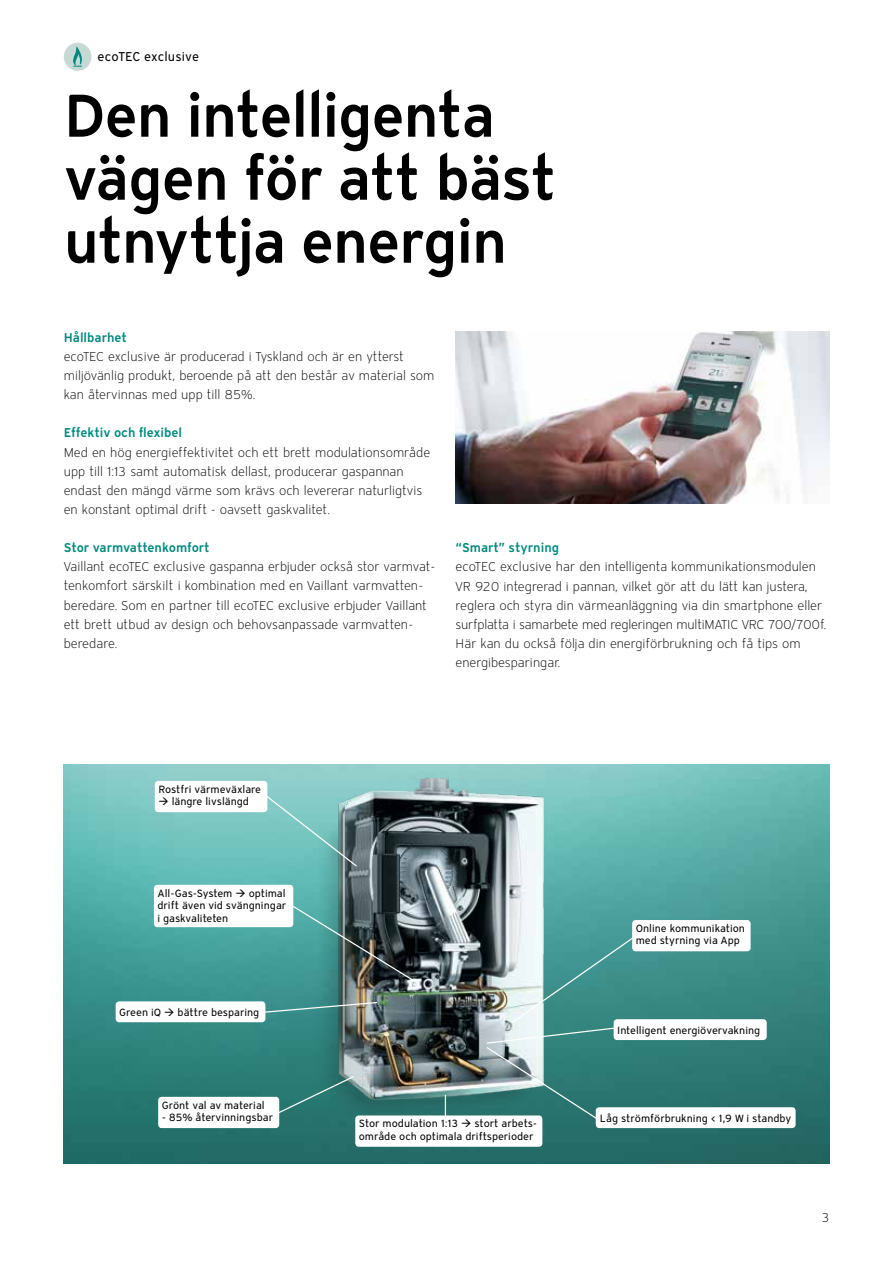
<style>
.page{position:relative;width:893px;height:1263px;background:#fff}
.page>*{position:absolute;margin:0;border:0;box-sizing:border-box;transform-origin:0 0}
.t1{font:600 60px/63px "Vaillant 13";letter-spacing:-.025em;color:#000}
.t2{font:300 12.75px/19.2px "Vaillant 13";letter-spacing:-.005em;color:#000}
.t3{font:600 12.75px "Vaillant 13";letter-spacing:-.005em;color:#00897e}
.t4{font:12.75px "Vaillant 13";color:#000}
.t5{font:10.35px/12.5px "Vaillant 13";color:#000}
</style>
<div class="page">
<div style="left:64px;top:43px;width:27px;height:28px;background:#c6d9d5;border-radius:50%"></div>
<svg style="left:73px;top:47px;width:9px;height:20px"></svg>
<img style="left:64px;top:764px;width:765px;height:400px">
<img style="left:243px;top:764px;width:341px;height:360px">
<svg style="left:258px;top:789px;width:100px;height:79px"></svg>
<div style="left:154px;top:885px;width:139px;height:42px;background:#fff;border-radius:3px"></div>
<div style="left:596px;top:1107px;width:200px;height:21px;background:#fff;border-radius:3px"></div>
<svg style="left:282px;top:899px;width:135px;height:84px"></svg>
<svg style="left:263px;top:1001px;width:115px;height:13px"></svg>
<svg style="left:271px;top:1075px;width:84px;height:42px"></svg>
<div style="left:158px;top:1097px;width:121px;height:31px;background:#fff;border-radius:3px"></div>
<hr style="left:445px;top:1095px;width:1px;height:38px;background:#fff">
<svg style="left:485px;top:934px;width:152px;height:187px"></svg>
<div style="left:632px;top:920px;width:119px;height:31px;background:#fff;border-radius:3px"></div>
<div style="left:155px;top:781px;width:112px;height:31px;background:#fff;border-radius:3px"></div>
<div style="left:614px;top:1019px;width:153px;height:21px;background:#fff;border-radius:3px"></div>
<div style="left:116px;top:1001px;width:149px;height:21px;background:#fff;border-radius:3px"></div>
<div style="left:355px;top:1115px;width:187px;height:32px;background:#fff;border-radius:3px"></div>
<img style="left:456px;top:332px;width:373px;height:172px">
<p class="t4" style="left:98px;top:48px;width:103px">ecoTEC exclusive</p>
<h1 class="t1" style="left:64px;top:82px;width:495px">Den intelligenta vägen för att bäst utnyttja energin</h1>
<p class="t3" style="left:64px;top:329px;width:65px">Hållbarhet</p>
<p class="t2" style="left:64px;top:347px;width:372px">ecoTEC exclusive är producerad i Tyskland och är en ytterst miljövänlig produkt, beroende på att den består av material som kan återvinnas med upp till 85%.</p>
<p class="t3" style="left:64px;top:424px;width:120px">Effektiv och flexibel</p>
<p class="t2" style="left:64px;top:442px;width:368px">Med en hög energieffektivitet och ett brett modulationsområde upp till 1:13 samt automatisk dellast, producerar gaspannan endast den mängd värme som krävs och levererar naturligtvis en konstant optimal drift - oavsett gaskvalitet.</p>
<p class="t3" style="left:64px;top:539px;width:147px">Stor varmvattenkomfort</p>
<p class="t2" style="left:64px;top:557px;width:373px">Vaillant ecoTEC exclusive gaspanna erbjuder också stor varmvat&shy;tenkomfort särskilt i kombination med en Vaillant varmvatten&shy;beredare. Som en partner till ecoTEC exclusive erbjuder Vaillant ett brett utbud av design och behovsanpassade varmvatten&shy;beredare.</p>
<p class="t3" style="left:456px;top:539px;width:105px">“Smart” styrning</p>
<p class="t2" style="left:456px;top:557px;width:372px">ecoTEC exclusive har den intelligenta kommunikationsmodulen VR 920 integrerad i pannan, vilket gör att du lätt kan justera, reglera och styra din värmeanläggning via din smartphone eller surfplatta i samarbete med regleringen multiMATIC VRC 700/700f.<br>Här kan du också följa din energiförbrukning och få tips om energibesparingar.</p>
<p class="t5" style="left:158px;top:783px;width:104px">Rostfri värmeväxlare</p>
<p class="t5" style="left:158px;top:795px;width:92px">→ längre livslängd</p>
<p class="t5" style="left:157px;top:886px;width:130px;text-align:justify">All-Gas-System → optimal drift även vid svängningar i gaskvaliteten</p>
<p class="t5" style="left:119px;top:1006px;width:142px">Green iQ → bättre besparing</p>
<p class="t5" style="left:636px;top:922px;width:111px">Online kommunikation med styrning via App</p>
<p class="t5" style="left:617px;top:1024px;width:145px">Intelligent energiövervakning</p>
<p class="t5" style="left:162px;top:1098px;width:105px">Grönt val av material</p>
<p class="t5" style="left:162px;top:1111px;width:113px">- 85% återvinningsbar</p>
<p class="t5" style="left:359px;top:1117px;width:180px">Stor modulation 1:13 → stort arbets&shy;område och optimala driftsperioder</p>
<p class="t5" style="left:600px;top:1112px;width:193px">Låg strömförbrukning &lt; 1,9 W i standby</p>
<p class="t2" style="left:822px;top:1208px;width:9px">3</p>
</div>
